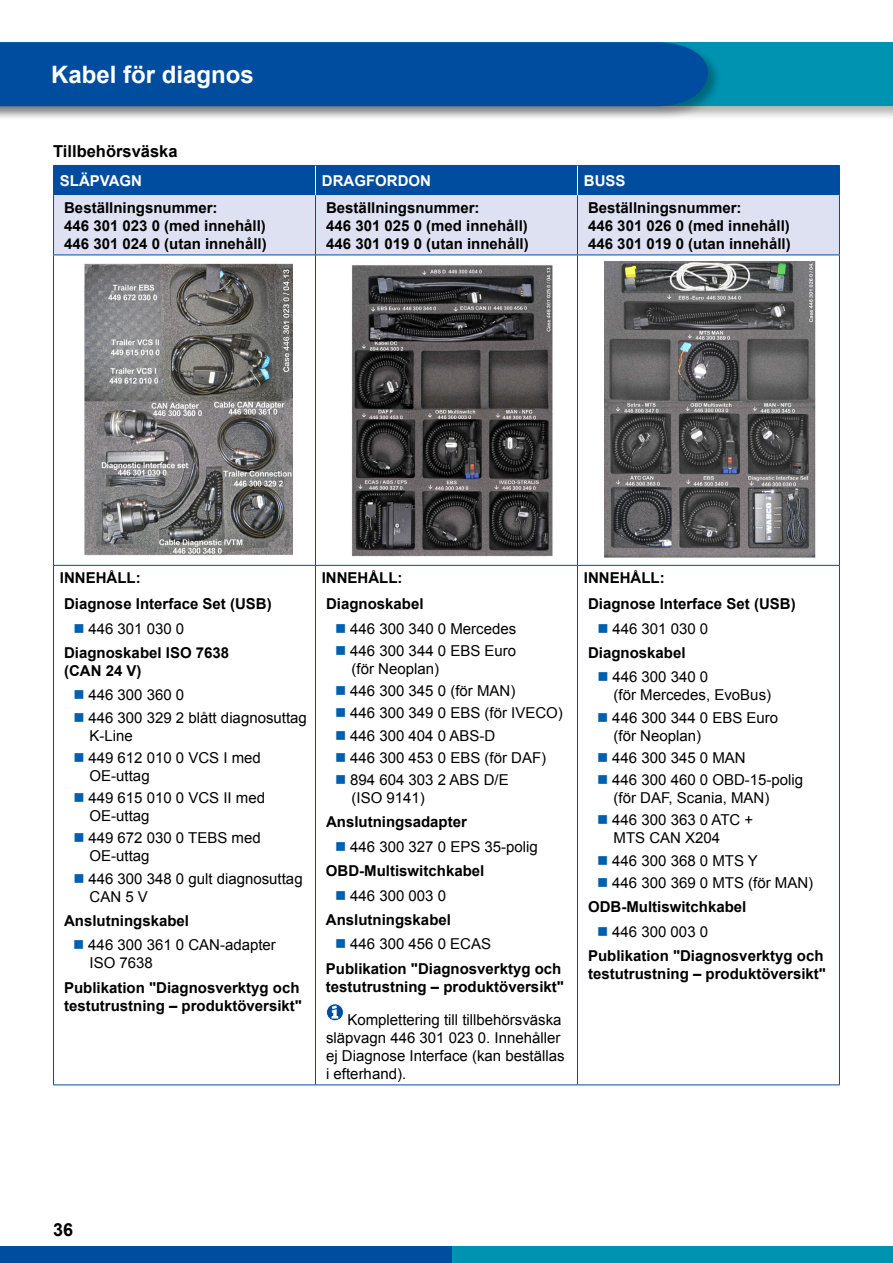
<style>
.page{position:relative;width:893px;height:1263px;background:#fff}
.page>*{position:absolute;margin:0;border:0;box-sizing:border-box;transform-origin:0 0}
.t1{font:700 24px "Arial";color:#fff}
.t2{font:700 18px "Arial";color:#000}
.t3{font:700 16.5px "Arial";color:#000}
.t4{font:15px/22.2px "Arial";color:#000}
.t5{font:700 15px/18px "Arial";color:#000}
.t6{font:700 15px "Arial";color:#fff}
</style>
<div class="page">
<div style="left:0;top:1246px;width:453px;height:17px;background:#004d9f"></div>
<div style="left:453px;top:1246px;width:440px;height:17px;background:#0093b1"></div>
<div style="left:0;top:40px;width:893px;height:80px;background:#000;opacity:.3"></div>
<div style="left:0;top:43px;width:893px;height:63px;background:#0093b1"></div>
<div style="left:0;top:40px;width:722px;height:81px;background:#000;opacity:.3"></div>
<div style="left:0;top:42px;width:708px;height:64px;background:#004d9f"></div>
<hr style="left:889px;top:40px;width:4px;height:80px;background:#000;opacity:.3">
<hr style="left:892px;top:43px;width:1px;height:63px;background:#0093b1">
<div style="left:54px;top:195px;width:785px;height:60px;background:#dee1f1"></div>
<hr style="left:53px;top:195px;width:1px;height:60px;background:#004d9f">
<hr style="left:315px;top:195px;width:1px;height:60px;background:#004d9f">
<hr style="left:577px;top:195px;width:1px;height:60px;background:#004d9f">
<hr style="left:839px;top:195px;width:1px;height:60px;background:#004d9f">
<hr style="left:53px;top:255px;width:262px;height:1px;background:#004d9f">
<hr style="left:53px;top:255px;width:1px;height:310px;background:#004d9f">
<hr style="left:315px;top:255px;width:262px;height:1px;background:#004d9f">
<hr style="left:315px;top:255px;width:1px;height:310px;background:#004d9f">
<hr style="left:577px;top:255px;width:263px;height:1px;background:#004d9f">
<hr style="left:577px;top:255px;width:1px;height:310px;background:#004d9f">
<hr style="left:839px;top:255px;width:1px;height:310px;background:#004d9f">
<hr style="left:53px;top:565px;width:262px;height:1px;background:#004d9f">
<hr style="left:53px;top:566px;width:1px;height:518px;background:#004d9f">
<hr style="left:315px;top:565px;width:262px;height:1px;background:#004d9f">
<hr style="left:315px;top:566px;width:1px;height:518px;background:#004d9f">
<hr style="left:577px;top:565px;width:263px;height:1px;background:#004d9f">
<hr style="left:577px;top:566px;width:1px;height:518px;background:#004d9f">
<hr style="left:839px;top:566px;width:1px;height:518px;background:#004d9f">
<hr style="left:53px;top:1084px;width:262px;height:1px;background:#004d9f">
<hr style="left:315px;top:1084px;width:262px;height:1px;background:#004d9f">
<hr style="left:577px;top:1084px;width:263px;height:1px;background:#004d9f">
<div style="left:53px;top:165px;width:787px;height:30px;background:#004d9f"></div>
<img style="left:84px;top:263px;width:209px;height:293px">
<img style="left:351px;top:265px;width:202px;height:292px">
<img style="left:604px;top:261px;width:212px;height:297px">
<svg style="left:326px;top:1004px;width:17px;height:17px"></svg>
<div style="left:326px;top:1003px;width:18px;height:18px;border:1px solid #fff;border-radius:50%"></div>
<svg style="left:332px;top:1005px;width:6px;height:13px"></svg>
<h1 class="t1" style="left:51px;top:59px;width:204px">Kabel för diagnos</h1>
<p class="t3" style="left:53px;top:140px;width:126px">Tillbehörsväska</p>
<p class="t6" style="left:60px;top:171px;width:84px">SLÄPVAGN</p>
<p class="t6" style="left:322px;top:171px;width:111px">DRAGFORDON</p>
<p class="t6" style="left:584px;top:171px;width:43px">BUSS</p>
<p class="t5" style="left:64px;top:199px;width:204px">Beställningsnummer:<br>446 301 023 0 (med innehåll)<br>446 301 024 0 (utan innehåll)</p>
<p class="t5" style="left:326px;top:199px;width:204px">Beställningsnummer:<br>446 301 025 0 (med innehåll)<br>446 301 019 0 (utan innehåll)</p>
<p class="t5" style="left:588px;top:199px;width:204px">Beställningsnummer:<br>446 301 026 0 (med innehåll)<br>446 301 019 0 (utan innehåll)</p>
<p class="t5" style="left:60px;top:565px;width:213px;line-height:26.5px">INNEHÅLL:<br>Diagnose Interface Set (USB)</p>
<p class="t4" style="left:88px;top:617px;width:97px">446 301 030 0</p>
<p class="t5" style="left:64px;top:644px;width:167px">Diagnoskabel ISO 7638 (CAN 24 V)</p>
<p class="t4" style="left:88px;top:684px;width:220px">446 300 360 0<br>446 300 329 2 blått diagnosuttag</p>
<p class="t4" style="left:88px;top:724px;width:174px">K-Line<br>449 612 010 0 VCS I med</p>
<p class="t4" style="left:88px;top:765px;width:178px">OE-uttag<br>449 615 010 0 VCS II med</p>
<p class="t4" style="left:88px;top:805px;width:174px">OE-uttag<br>449 672 030 0 TEBS med</p>
<p class="t4" style="left:88px;top:845px;width:216px">OE-uttag<br>446 300 348 0 gult diagnosuttag</p>
<p class="t4" style="left:90px;top:885px;width:60px">CAN 5 V</p>
<p class="t5" style="left:64px;top:912px;width:127px">Anslutningskabel</p>
<p class="t4" style="left:88px;top:936px;width:189px;line-height:18px">446 300 361 0 CAN-adapter<br>ISO 7638</p>
<p class="t5" style="left:64px;top:979px;width:239px">Publikation "Diagnosverktyg och testutrustning – produktöversikt"</p>
<p class="t5" style="left:322px;top:564px;width:103px;line-height:26.5px">INNEHÅLL:<br>Diagnoskabel</p>
<p class="t4" style="left:350px;top:617px;width:167px">446 300 340 0 Mercedes<br>446 300 344 0 EBS Euro</p>
<p class="t4" style="left:350px;top:657px;width:214px">(för Neoplan)<br>446 300 345 0 (för MAN)<br>446 300 349 0 EBS (för IVECO)<br>446 300 404 0 ABS-D<br>446 300 453 0 EBS (för DAF)<br>894 604 303 2 ABS D/E</p>
<p class="t4" style="left:351px;top:787px;width:75px">(ISO 9141)</p>
<p class="t5" style="left:326px;top:813px;width:142px">Anslutningsadapter</p>
<p class="t4" style="left:350px;top:835px;width:189px">446 300 327 0 EPS 35-polig</p>
<p class="t5" style="left:326px;top:862px;width:160px">OBD-Multiswitchkabel</p>
<p class="t4" style="left:350px;top:884px;width:97px">446 300 003 0</p>
<p class="t5" style="left:326px;top:911px;width:127px">Anslutningskabel</p>
<p class="t4" style="left:350px;top:933px;width:142px">446 300 456 0 ECAS</p>
<p class="t5" style="left:326px;top:960px;width:239px">Publikation "Diagnosverktyg och testutrustning – produktöversikt"</p>
<p class="t4" style="left:326px;top:1010px;width:240px;line-height:18px;text-indent:21px">Komplettering till tillbehörsväska släpvagn 446 301 023 0. Innehåller ej Diagnose Interface (kan beställas i efterhand).</p>
<p class="t5" style="left:584px;top:564px;width:213px;line-height:26.5px">INNEHÅLL:<br>Diagnose Interface Set (USB)</p>
<p class="t4" style="left:612px;top:617px;width:97px">446 301 030 0</p>
<p class="t5" style="left:588px;top:644px;width:99px">Diagnoskabel</p>
<p class="t4" style="left:612px;top:668px;width:160px;line-height:18px">446 300 340 0<br>(för Mercedes, EvoBus)</p>
<p class="t4" style="left:612px;top:708px;width:167px;line-height:18px">446 300 344 0 EBS Euro (för Neoplan)</p>
<p class="t4" style="left:612px;top:746px;width:192px">446 300 345 0 MAN<br>446 300 460 0 OBD-15-polig</p>
<p class="t4" style="left:612px;top:787px;width:159px">(för DAF, Scania, MAN)<br>446 300 363 0 ATC +</p>
<p class="t4" style="left:612px;top:827px;width:202px">MTS CAN X204<br>446 300 368 0 MTS Y<br>446 300 369 0 MTS (för MAN)</p>
<p class="t5" style="left:588px;top:898px;width:160px">ODB-Multiswitchkabel</p>
<p class="t4" style="left:612px;top:920px;width:97px">446 300 003 0</p>
<p class="t5" style="left:588px;top:947px;width:239px">Publikation "Diagnosverktyg och testutrustning – produktöversikt"</p>
<p class="t2" style="left:53px;top:1217px;width:22px">36</p>
</div>
